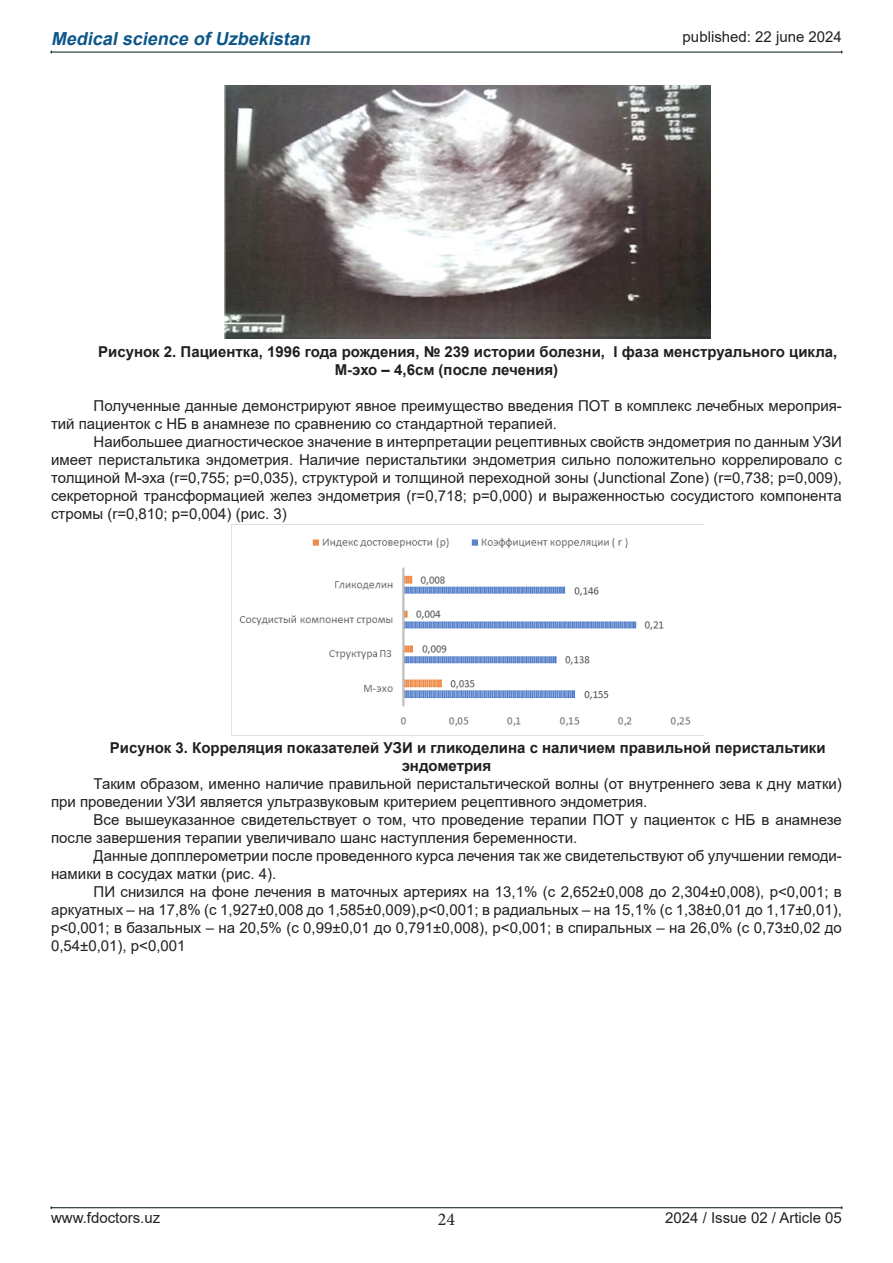
<style>
.page{position:relative;width:893px;height:1263px;background:#fff}
.page>*{position:absolute;margin:0;border:0;box-sizing:border-box;transform-origin:0 0}
.t1{font:italic 700 18px "Arial";color:#0d5689}
.t2{font:18px "Minion Pro";color:#231f20}
.t3{font:15px/18px "Arial";color:#231f20}
.t4{font:700 15px/18px "Arial";color:#231f20}
</style>
<div class="page">
<hr style="left:51px;top:52px;width:791px;height:1px;background:#001315">
<hr style="left:51px;top:1207px;width:791px;height:1px;background:#001315">
<img style="left:225px;top:85px;width:486px;height:254px">
<img style="left:232px;top:524px;width:471px;height:202px">
<p class="t1" style="left:51px;top:26px;width:265px">Medicalscience ofUzbekistan</p>
<p class="t3" style="left:683px;top:28px;width:161px">published: 22 june 2024</p>
<p class="t4" style="left:335px;top:343px;width:504px;text-indent:-237px">Рисунок 2. Пациентка, 1996 года рождения, № 239 истории болезни, I фаза менструального цикла,<br>М-эхо – 4,6см (после лечения)</p>
<p class="t3" style="left:51px;top:397px;width:792px;text-indent:43px">Полученные данные демонстрируют явное преимущество введения ПОТ в комплекс лечебных мероприя&shy;тий пациенток с НБ в анамнезе по сравнению со стандартной терапией.</p>
<p class="t3" style="left:51px;top:433px;width:792px;text-align:justify;text-indent:43px">Наибольшее диагностическое значение в интерпретации рецептивных свойств эндометрия по данным УЗИ имеет перистальтика эндометрия. Наличие перистальтики эндометрия сильно положительно коррелировало с толщиной М-эха (r=0,755; р=0,035), структурой и толщиной переходной зоны (Junctional Zone) (r=0,738; р=0,009), секреторной трансформацией желез эндометрия (r=0,718; р=0,000) и выраженностью сосудистого компонента стромы (r=0,810; р=0,004) (рис. 3)</p>
<p class="t4" style="left:402px;top:739px;width:425px;text-indent:-292px">Рисунок 3. Корреляция показателей УЗИ и гликоделина с наличием правильной перистальтики эндометрия</p>
<p class="t3" style="left:51px;top:775px;width:792px;text-indent:43px">Таким образом, именно наличие правильной перистальтической волны (от внутреннего зева к дну матки) при проведении УЗИ является ультразвуковым критерием рецептивного эндометрия.</p>
<p class="t3" style="left:51px;top:811px;width:792px;text-indent:43px">Все вышеуказанное свидетельствует о том, что проведение терапии ПОТ у пациенток с НБ в анамнезе после завершения терапии увеличивало шанс наступления беременности.</p>
<p class="t3" style="left:51px;top:847px;width:792px;text-indent:43px">Данные допплерометрии после проведенного курса лечения так же свидетельствуют об улучшении гемоди&shy;намики в сосудах матки (рис. 4).</p>
<p class="t3" style="left:51px;top:883px;width:792px;text-align:justify;text-indent:43px">ПИ снизился на фоне лечения в маточных артериях на 13,1% (с 2,652±0,008 до 2,304±0,008), p&lt;0,001; в аркуатных – на 17,8% (с 1,927±0,008 до 1,585±0,009),p&lt;0,001; в радиальных – на 15,1% (с 1,38±0,01 до 1,17±0,01), p&lt;0,001; в базальных – на 20,5% (с 0,99±0,01 до 0,791±0,008), p&lt;0,001; в спиральных – на 26,0% (с 0,73±0,02 до 0,54±0,01), p&lt;0,001</p>
<p class="t3" style="left:51px;top:1208px;width:111px">www.fdoctors.uz</p>
<p class="t2" style="left:438px;top:1207px;width:19px">24</p>
<p class="t3" style="left:665px;top:1208px;width:178px">2024 / Issue 02 / Article 05</p>
</div>
